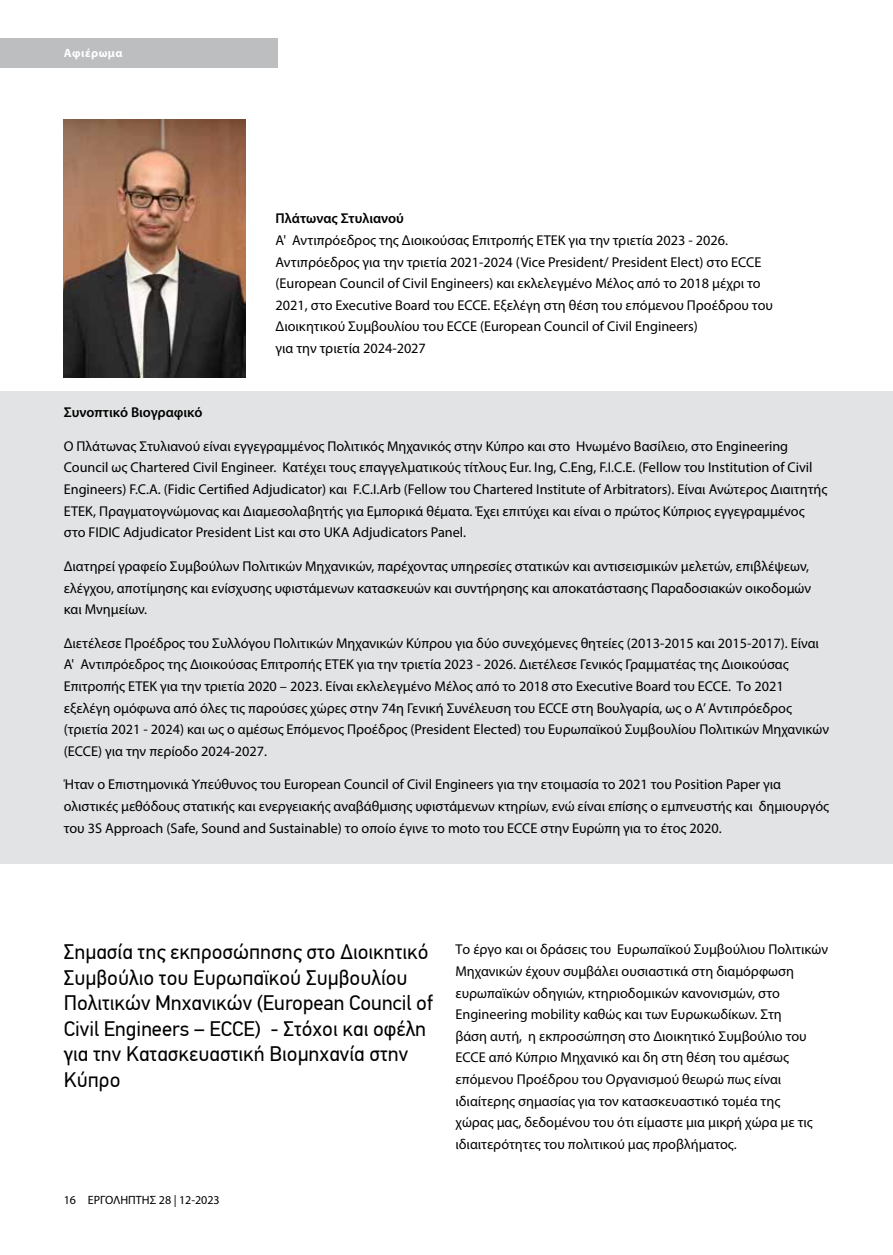
<style>
.page{position:relative;width:893px;height:1255px;background:#fff}
.page>*{position:absolute;margin:0;border:0;box-sizing:border-box;transform-origin:0 0}
.t1{font:21px/25.5px "PF Din Text Pro";color:#000}
.t2{font:14.25px/21.6px "Myriad Pro";color:#000}
.t3{font:600 14.25px "Myriad Pro";color:#000}
.t4{font:12px "Myriad Pro";color:#000}
.t5{font:700 12px "Myriad Pro";letter-spacing:.04em;color:#fff}
</style>
<div class="page">
<div style="left:0;top:39px;width:278px;height:29px;background:#bcbec0"></div>
<div style="left:0;top:391px;width:893px;height:472px;background:#e2e3e4"></div>
<img style="left:64px;top:120px;width:182px;height:257px">
<p class="t5" style="left:64px;top:45px;width:60px">Αφιέρωμα</p>
<p class="t3" style="left:276px;top:209px;width:130px">Πλάτωνας Στυλιανού</p>
<p class="t2" style="left:276px;top:229px;width:499px">Α' Αντιπρόεδρος της Διοικούσας Επιτροπής ΕΤΕΚ για την τριετία 2023 - 2026.<br>Αντιπρόεδρος για την τριετία 2021-2024 (Vice President/ President Elect) στο ECCE (European Council of Civil Engineers) και εκλελεγμένο Μέλος από το 2018 μέχρι το 2021, στο Executive Board του ECCE. Εξελέγη στη θέση του επόμενου Προέδρου του Διοικητικού Συμβουλίου του ECCE (European Council of Civil Engineers)<br>για την τριετία 2024-2027</p>
<p class="t3" style="left:64px;top:403px;width:140px">Συνοπτικό Βιογραφικό</p>
<p class="t2" style="left:64px;top:435px;width:765px">Ο Πλάτωνας Στυλιανού είναι εγγεγραμμένος Πολιτικός Μηχανικός στην Κύπρο και στο Ηνωμένο Βασίλειο, στο Engineering Council ως Chartered Civil Engineer. Κατέχει τους επαγγελματικούς τίτλους Eur. Ing, C.Eng, F.I.C.E. (Fellow του Institution of Civil Engineers) F.C.A. (Fidic Certified Adjudicator) και F.C.I.Arb (Fellow του Chartered Institute of Arbitrators). Είναι Ανώτερος Διαιτητής ΕΤΕΚ, Πραγματογνώμονας και Διαμεσολαβητής για Εμπορικά θέματα. Έχει επιτύχει και είναι ο πρώτος Κύπριος εγγεγραμμένος στο FΙDIC Adjudicator President List και στο UKA Adjudicators Panel.</p>
<p class="t2" style="left:64px;top:555px;width:749px">Διατηρεί γραφείο Συμβούλων Πολιτικών Μηχανικών, παρέχοντας υπηρεσίες στατικών και αντισεισμικών μελετών, επιβλέψεων, ελέγχου, αποτίμησης και ενίσχυσης υφιστάμενων κατασκευών και συντήρησης και αποκατάστασης Παραδοσιακών οικοδομών και Μνημείων.</p>
<p class="t2" style="left:64px;top:632px;width:767px">Διετέλεσε Προέδρος του Συλλόγου Πολιτικών Μηχανικών Κύπρου για δύο συνεχόμενες θητείες (2013-2015 και 2015-2017). Είναι Α' Αντιπρόεδρος της Διοικούσας Επιτροπής ΕΤΕΚ για την τριετία 2023 - 2026. Διετέλεσε Γενικός Γραμματέας της Διοικούσας Επιτροπής ΕΤΕΚ για την τριετία 2020 – 2023. Είναι εκλελεγμένο Μέλος από το 2018 στο Executive Board του ECCE. Το 2021 εξελέγη ομόφωνα από όλες τις παρούσες χώρες στην 74η Γενική Συνέλευση του ECCE στη Βουλγαρία, ως ο Α’ Αντιπρόεδρος (τριετία 2021 - 2024) και ως ο αμέσως Επόμενος Προέδρος (President Elected) του Ευρωπαϊκού Συμβουλίου Πολιτικών Μηχανικών (ECCE) για την περίοδο 2024-2027.</p>
<p class="t2" style="left:64px;top:773px;width:767px">Ήταν ο Επιστημονικά Υπεύθυνος του European Council of Civil Engineers για την ετοιμασία το 2021 του Pοsition Paper για ολιστικές μεθόδους στατικής και ενεργειακής αναβάθμισης υφιστάμενων κτηρίων, ενώ είναι επίσης ο εμπνευστής και δημιουργός του 3S Approach (Safe, Sound and Sustainable) το οποίο έγινε το moto του ECCE στην Ευρώπη για το έτος 2020.</p>
<h1 class="t1" style="left:64px;top:939px;width:371px">Σημασία της εκπροσώπησης στο Διοικητικό Συμβούλιο του Ευρωπαϊκού Συμβουλίου Πολιτικών Μηχανικών (European Council of Civil Engineers – ECCE) - Στόχοι και οφέλη για την Κατασκευαστική Βιομηχανία στην Κύπρο</h1>
<p class="t2" style="left:455px;top:938px;width:374px">Το έργο και οι δράσεις του Ευρωπαϊκού Συμβούλιου Πολιτικών Μηχανικών έχουν συμβάλει ουσιαστικά στη διαμόρφωση ευρωπαϊκών οδηγιών, κτηριοδομικών κανονισμών, στο Engineering mobility καθώς και των Ευρωκωδίκων. Στη<br>βάση αυτή, η εκπροσώπηση στο Διοικητικό Συμβούλιο του ECCE από Κύπριο Μηχανικό και δη στη θέση του αμέσως επόμενου Προέδρου του Οργανισμού θεωρώ πως είναι ιδιαίτερης σημασίας για τον κατασκευαστικό τομέα της<br>χώρας μας, δεδομένου του ότι είμαστε μια μικρή χώρα με τις ιδιαιτερότητες του πολιτικού μας προβλήματος.</p>
<p class="t4" style="left:64px;top:1192px;width:157px">16 ΕΡΓΟΛΗΠΤΗΣ 28 | 12-2023</p>
</div>
